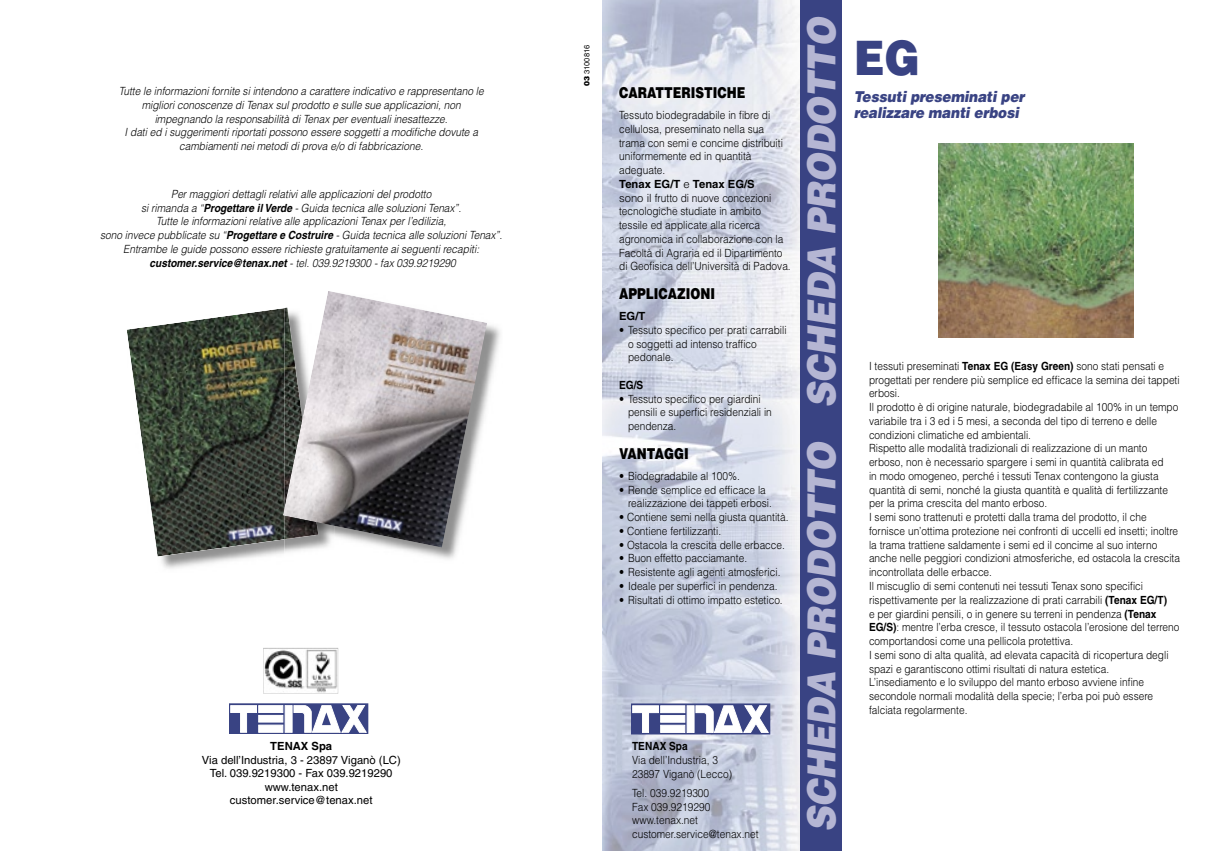
<style>
.page{position:relative;width:1205px;height:851px;background:#fff}
.page>*{position:absolute;margin:0;border:0;box-sizing:border-box;transform-origin:0 0}
.t1{font:900 47.5px "Helvetica";color:#394383;scale:.9 1}
.t2{font:italic 900 38.75px "Helvetica";color:#b5b6d3;scale:.9 1}
.t3{font:italic 900 15px/16.2px "Helvetica";letter-spacing:-.01em;color:#394383;scale:.9 1}
.t4{font:900 15px "Helvetica";color:#000;scale:.8 1}
.t5{font:300 11.25px/13.8px "Helvetica";color:#000;scale:.9 1}
.t6{font:italic 300 11.25px/13.8px "Helvetica";color:#000;text-align:center;scale:.9 1}
.t7{font:11.25px/13.5px "Helvetica";color:#000;text-align:center}
.t8{font:700 11.25px "Helvetica";color:#000;scale:.9 1}
.t9{font:700 11.25px "Helvetica";color:#000}
.t10{font:7.5px "Helvetica";color:#000}
.s1{font-weight:700}
.s2{font-weight:900}
</style>
<div class="page">
<img style="left:602px;top:0;width:198px;height:850px">
<svg style="left:631px;top:703px;width:139px;height:31px"></svg>
<svg style="left:632px;top:705px;width:27px;height:27px"></svg>
<div style="left:661px;top:725px;width:24px;height:7px;background:#fff"></div>
<div style="left:660px;top:725px;width:25px;height:7px;border:1px solid #fff"></div>
<div style="left:661px;top:715px;width:24px;height:7px;background:#fff"></div>
<div style="left:661px;top:705px;width:24px;height:7px;background:#fff"></div>
<div style="left:660px;top:705px;width:25px;height:7px;border:1px solid #fff"></div>
<div style="left:687px;top:705px;width:7px;height:27px;background:#fff"></div>
<svg style="left:696px;top:705px;width:73px;height:27px"></svg>
<div style="left:800px;top:0;width:42px;height:850px;background:#394383"></div>
<svg style="left:229px;top:703px;width:139px;height:30px"></svg>
<svg style="left:230px;top:705px;width:27px;height:27px"></svg>
<div style="left:259px;top:725px;width:24px;height:7px;background:#fff"></div>
<div style="left:259px;top:724px;width:24px;height:8px;border:1px solid #fff"></div>
<div style="left:259px;top:715px;width:24px;height:7px;background:#fff"></div>
<div style="left:259px;top:705px;width:24px;height:7px;background:#fff"></div>
<div style="left:259px;top:705px;width:24px;height:7px;border:1px solid #fff"></div>
<div style="left:285px;top:705px;width:7px;height:27px;background:#fff"></div>
<div style="left:285px;top:705px;width:7px;height:27px;border:1px solid #fff"></div>
<svg style="left:294px;top:704px;width:73px;height:28px"></svg>
<img style="left:938px;top:143px;width:195px;height:195px">
<img style="left:157px;top:556px;width:106px;height:13px">
<img style="left:127px;top:308px;width:157px;height:248px">
<img style="left:387px;top:325px;width:113px;height:234px">
<img style="left:284px;top:547px;width:41px;height:6px">
<img style="left:283px;top:291px;width:204px;height:256px">
<img style="left:263px;top:647px;width:75px;height:47px">
<p class="t6" style="left:119px;top:84px;width:407px">Tutte le informazioni fornite si intendono a carattere indicativo e rappresentano le migliori conoscenze di Tenax sul prodotto e sulle sue applicazioni, non impegnando la responsabilità di Tenax per eventuali inesattezze.<br>I dati ed i suggerimenti riportati possono essere soggetti a modifiche dovute a cambiamenti nei metodi di prova e/o di fabbricazione.</p>
<p class="t6" style="left:100px;top:187px;width:448px">Per maggiori dettagli relativi alle applicazioni del prodotto<br>si rimanda a “<span class="s1">Progettare il Verde</span> - Guida tecnica alle soluzioni Tenax”.<br>Tutte le informazioni relative alle applicazioni Tenax per l’edilizia,<br>sono invece pubblicate su “<span class="s1">Progettare e Costruire</span> - Guida tecnica alle soluzioni Tenax”.<br>Entrambe le guide possono essere richieste gratuitamente ai seguenti recapiti: <span class="s1">customer.service@tenax.net</span> - tel. 039.9219300 - fax 039.9219290</p>
<p class="t9" style="left:270px;top:739px;width:63px">TENAX Spa</p>
<p class="t7" style="left:202px;top:752px;width:201px">Via dell’Industria, 3 - 23897 Viganò (LC)<br>Tel. 039.9219300 - Fax 039.9219290 www.tenax.net customer.service@tenax.net</p>
<p class="t10" style="left:582px;top:86px;width:43px;rotate:-90deg"><span class="s2">03</span> 3100816</p>
<h3 class="t4" style="left:619px;top:83px;width:159px">CARATTERISTICHE</h3>
<p class="t5" style="left:619px;top:108px;width:192px">Tessuto biodegradabile in fibre di cellulosa, preseminato nella sua trama con semi e concime distribuiti uniformemente ed in quantità adeguate.<br><span class="s1">Tenax EG/T</span> e <span class="s1">Tenax EG/S<br></span>sono il frutto di nuove concezioni tecnologiche studiate in ambito tessile ed applicate alla ricerca agronomica in collaborazione con la<br>Facoltà di Agraria ed il Dipartimento di Geofisica dell’Università di Padova.</p>
<h3 class="t4" style="left:619px;top:284px;width:122px">APPLICAZIONI</h3>
<p class="t9" style="left:619px;top:309px;width:28px">EG/T</p>
<p class="t5" style="left:628px;top:323px;width:178px;text-indent:-9px">• Tessuto specifico per prati carrabili o soggetti ad intenso traffico pedonale.</p>
<p class="t8" style="left:619px;top:378px;width:28px">EG/S</p>
<p class="t5" style="left:628px;top:391px;width:161px;text-indent:-9px">• Tessuto specifico per giardini pensili e superfici residenziali in pendenza.</p>
<h3 class="t4" style="left:619px;top:443px;width:88px">VANTAGGI</h3>
<p class="t5" style="left:619px;top:468px;width:136px">• Biodegradabile al 100%.</p>
<p class="t5" style="left:628px;top:482px;width:161px;text-indent:-9px">• Rende semplice ed efficace la realizzazione dei tappeti erbosi.</p>
<p class="t5" style="left:619px;top:510px;width:190px">• Contiene semi nella giusta quantità.</p>
<p class="t5" style="left:619px;top:523px;width:115px">• Contiene fertilizzanti.</p>
<p class="t5" style="left:619px;top:537px;width:186px">• Ostacola la crescita delle erbacce.</p>
<p class="t5" style="left:619px;top:551px;width:144px">• Buon effetto pacciamante.</p>
<p class="t5" style="left:619px;top:565px;width:181px">• Resistente agli agenti atmosferici.</p>
<p class="t5" style="left:619px;top:578px;width:178px">• Ideale per superfici in pendenza.</p>
<p class="t5" style="left:619px;top:592px;width:183px">• Risultati di ottimo impatto estetico.</p>
<p class="t8" style="left:632px;top:739px;width:63px">TENAX Spa</p>
<p class="t5" style="left:632px;top:753px;width:113px">Via dell’Industria, 3<br>23897 Viganò (Lecco)</p>
<p class="t5" style="left:632px;top:785px;width:142px">Tel. 039.9219300<br>Fax 039.9219290 www.tenax.net customer.service@tenax.net</p>
<h2 class="t2" style="left:796px;top:832px;width:908px;rotate:-90deg">SCHEDA PRODOTTO SCHEDA PRODOTTO</h2>
<h1 class="t1" style="left:854px;top:27px;width:75px">EG</h1>
<h3 class="t3" style="left:854px;top:88px;width:191px">Tessuti preseminati per realizzare manti erbosi</h3>
<p class="t5" style="left:869px;top:359px;width:347px">I tessuti preseminati <span class="s1">Tenax EG (Easy Green)</span> sono stati pensati e progettati per rendere più semplice ed efficace la semina dei tappeti erbosi.<br>Il prodotto è di origine naturale, biodegradabile al 100% in un tempo variabile tra i 3 ed i 5 mesi, a seconda del tipo di terreno e delle condizioni climatiche ed ambientali.<br>Rispetto alle modalità tradizionali di realizzazione di un manto erboso, non è necessario spargere i semi in quantità calibrata ed<br>in modo omogeneo, perché i tessuti Tenax contengono la giusta quantità di semi, nonché la giusta quantità e qualità di fertilizzante per la prima crescita del manto erboso.<br>I semi sono trattenuti e protetti dalla trama del prodotto, il che fornisce un’ottima protezione nei confronti di uccelli ed insetti; inoltre la trama trattiene saldamente i semi ed il concime al suo interno anche nelle peggiori condizioni atmosferiche, ed ostacola la crescita incontrollata delle erbacce.<br>Il miscuglio di semi contenuti nei tessuti Tenax sono specifici rispettivamente per la realizzazione di prati carrabili <span class="s1">(Tenax EG/T)<br></span>e per giardini pensili, o in genere su terreni in pendenza <span class="s1">(Tenax EG/S)</span>: mentre l’erba cresce, il tessuto ostacola l’erosione del terreno comportandosi come una pellicola protettiva.<br>I semi sono di alta qualità, ad elevata capacità di ricopertura degli spazi e garantiscono ottimi risultati di natura estetica.<br>L’insediamento e lo sviluppo del manto erboso avviene infine secondole normali modalità della specie; l’erba poi può essere falciata regolarmente.</p>
</div>
